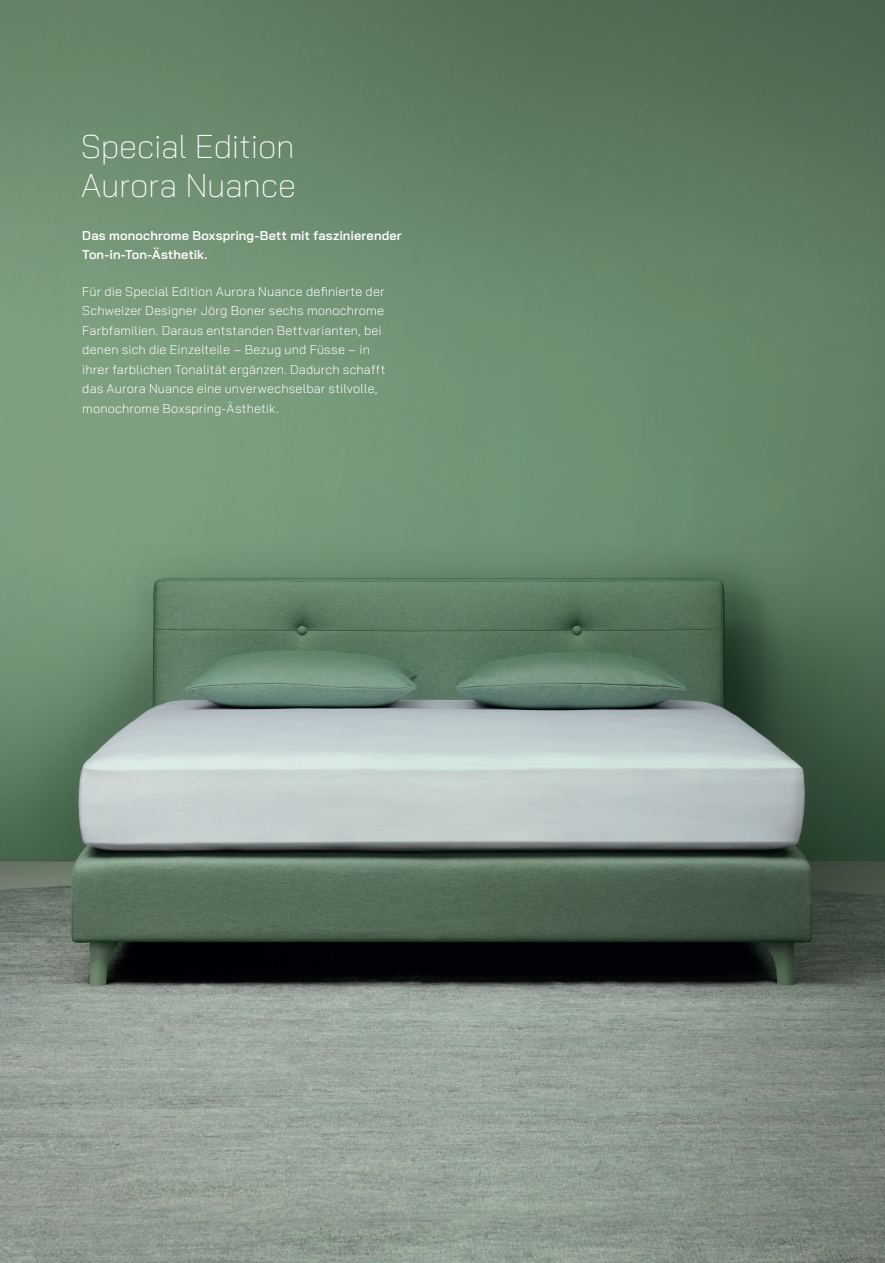
<style>
.page{position:relative;width:885px;height:1263px;background:#fff}
.page>*{position:absolute;margin:0;border:0;box-sizing:border-box;transform-origin:0 0}
.t1{font:200 33px/39px "Bai Jamjuree";letter-spacing:-.015em;color:#fff}
.t2{font:300 12.75px/19.5px "Bai Jamjuree";letter-spacing:.015em;color:#fff}
.t3{font:600 12.75px/19.5px "Bai Jamjuree";letter-spacing:.01em;color:#fff}
</style>
<div class="page">
<img style="left:0;top:0;width:884px;height:1263px">
<h1 class="t1" style="left:81px;top:127px;width:216px">Special Edition<br>Aurora Nuance</h1>
<p class="t3" style="left:82px;top:226px;width:321px">Das monochrome Boxspring-Bett mit faszinierender<br>Ton-in-Ton-Ästhetik.</p>
<p class="t2" style="left:82px;top:282px;width:305px">Für die Special Edition Aurora Nuance definierte der Schweizer Designer Jörg Boner sechs monochrome Farbfamilien. Daraus entstanden Bettvarianten, bei denen sich die Einzelteile – Bezug und Füsse – in ihrer farblichen Tonalität ergänzen. Dadurch schafft das Aurora Nuance eine unverwechselbar stilvolle, monochrome Boxspring-Ästhetik.</p>
</div>
